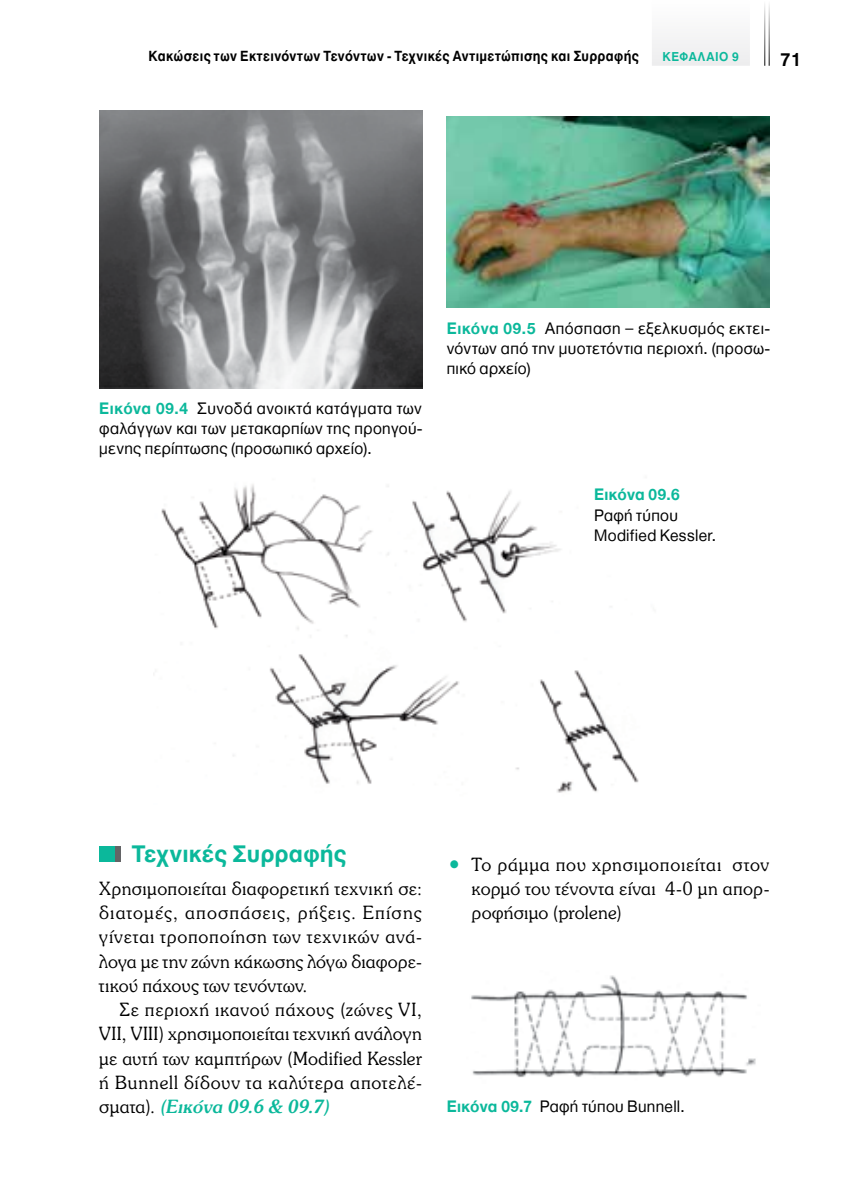
<style>
.page{position:relative;width:844px;height:1191px;background:#fff}
.page>*{position:absolute;margin:0;border:0;box-sizing:border-box;transform-origin:0 0}
.t1{font:22.75px "UB Helvetica Bold";letter-spacing:.01em;color:#0bb89b}
.t2{font:300 19.95px/24.2px "UB Souvenir";letter-spacing:.015em;color:#000;text-align:justify}
.t3{font:18.38px "UB Helvetica Bold";color:#000;scale:.95 1}
.t4{font:17.15px/20.1px "Helvetica Neue Greek";letter-spacing:.02em;color:#000;text-align:justify;scale:.96 1}
.t5{font:700 17.15px "Helvetica Neue Greek";letter-spacing:.015em;color:#0bb89b;scale:.96 1}
.t6{font:14px "UB Helvetica Bold";letter-spacing:.03em;color:#000;scale:.91 1}
.t7{font:12.25px "UB Helvetica Bold";letter-spacing:.055em;color:#0bb89b;scale:.95 1}
.s1{font-weight:700;color:#0bb89b}
.s2{font-weight:400;font-style:italic;color:#0bb89b}
.s3{color:#0bb89b}
</style>
<div class="page">
<div style="left:99px;top:846px;width:16px;height:16px;background:#0bb89b"></div>
<div style="left:115px;top:846px;width:5px;height:16px;background:#636466"></div>
<img style="left:99px;top:111px;width:323px;height:277px">
<img style="left:446px;top:117px;width:323px;height:191px">
<img style="left:471px;top:975px;width:285px;height:103px">
<img style="left:161px;top:484px;width:478px;height:309px">
<div style="left:651px;top:0;width:98px;height:66px;background:#f5f5f6"></div>
<hr style="left:764px;top:0;width:1px;height:66px;background:#000">
<hr style="left:768px;top:0;width:1px;height:66px;background:#000">
<p class="t6" style="left:148px;top:47px;width:540px">Κακώσεις των Εκτεινόντων Τενόντων - Τεχνικές Αντιμετώπισης και Συρραφής</p>
<p class="t7" style="left:662px;top:49px;width:82px">ΚΕΦΑΛΑΙΟ 9</p>
<p class="t3" style="left:780px;top:48px;width:23px">71</p>
<p class="t4" style="left:99px;top:398px;width:337px"><span class="s1">Εικόνα 09.4</span> Συνοδά ανοικτά κατάγματα των φαλάγγων και των μετακαρπίων της προηγού&shy;μενης περίπτωσης (προσωπικό αρχείο).</p>
<p class="t4" style="left:446px;top:318px;width:337px"><span class="s1">Εικόνα 09.5</span> Απόσπαση – εξελκυσμός εκτει&shy;νόντων από την μυοτετόντια περιοχή. (προσω&shy;πικό αρχείο)</p>
<p class="t5" style="left:594px;top:485px;width:91px">Εικόνα 09.6</p>
<p class="t4" style="left:594px;top:505px;width:129px">Ραφή τύπου<br>Modified Kessler.</p>
<p class="t1" style="left:132px;top:839px;width:216px">Τεχνικές Συρραφής</p>
<p class="t2" style="left:99px;top:876px;width:324px">Χρησιμοποιείται διαφορετική τεχνική σε: διατομές, αποσπάσεις, ρήξεις. Επίσης γίνεται τροποποίηση των τεχνικών ανά&shy;λογα με την ζώνη κάκωσης λόγω διαφορε&shy;τικού πάχους των τενόντων.</p>
<p class="t2" style="left:99px;top:997px;width:324px;text-indent:20px">Σε περιοχή ικανού πάχους (ζώνες VI, VII, VIII) χρησιμοποιείται τεχνική ανάλογη με αυτή των καμπτήρων (Modified Kessler ή Bunnell δίδουν τα καλύτερα αποτελέ&shy;σ μ α τ α ). <span class="s2">(Εικόνα 09.6 &amp; 09.7)</span></p>
<p class="t2" style="left:471px;top:852px;width:299px;text-indent:-25px"><span class="s3">•</span> Το ράμμα που χρησιμοποιείται στον κορμό του τένοντα είναι 4-0 μη απορ&shy;ροφήσιμο (prolene)</p>
<p class="t4" style="left:446px;top:1096px;width:249px"><span class="s1">Εικόνα 09.7</span> Ραφή τύπου Bunnell.</p>
</div>
